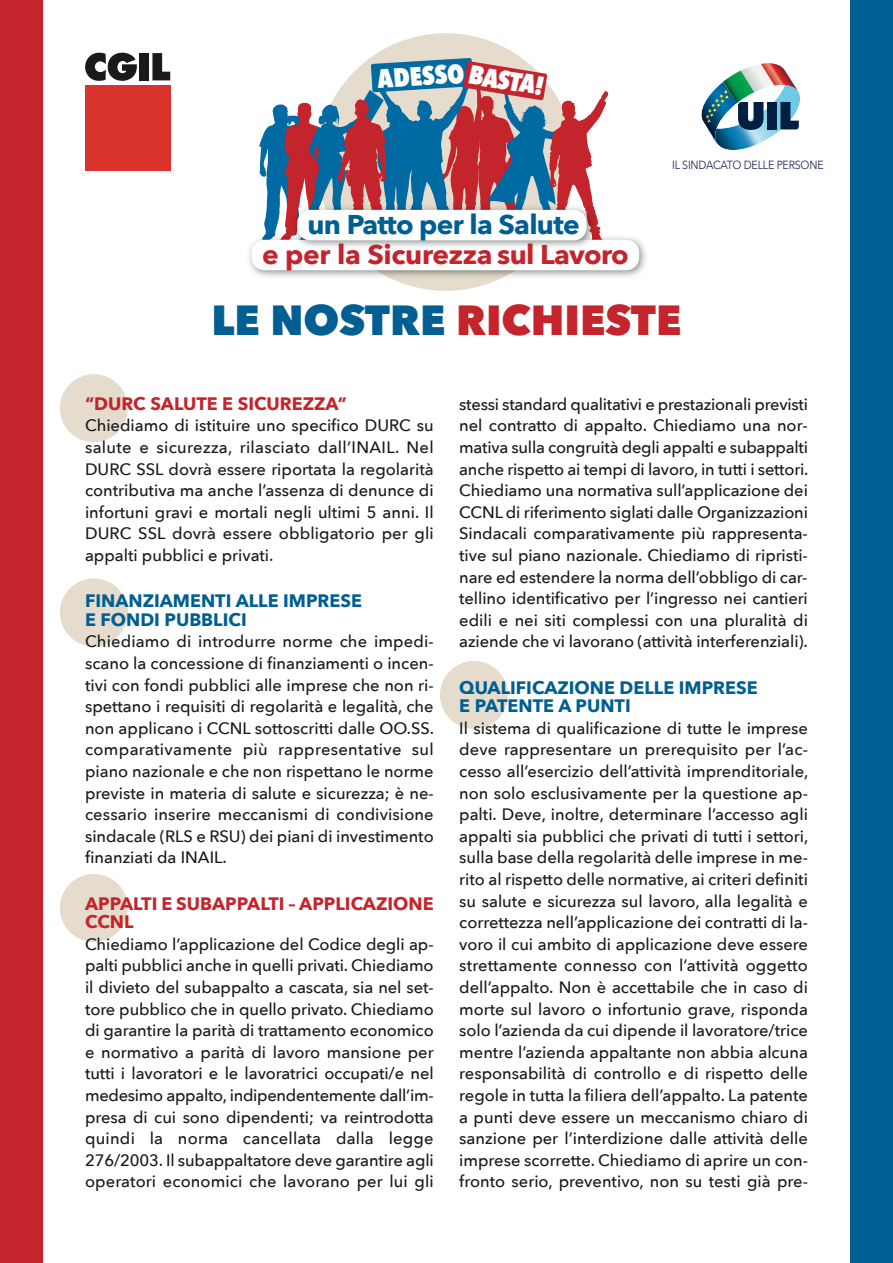
<style>
.page{position:relative;width:893px;height:1263px;background:#fff}
.page>*{position:absolute;margin:0;border:0;box-sizing:border-box;transform-origin:0 0}
.t1{font:800 42px "Avenir Next";color:#c4242b}
.t2{font:700 27.15px "Avenir Next";letter-spacing:-.01em;color:#c4242b}
.t3{font:700 27.15px "Avenir Next";letter-spacing:-.025em;color:#005f92}
.t4{font:800 26.4px "Avenir Next Condensed";color:#fff}
.t5{font:700 18px/18.6px "Avenir Next";color:#005f92}
.t6{font:700 18px/18.6px "Avenir Next";color:#c4242b}
.t7{font:500 16.5px/21.6px "Avenir Next";color:#1a1a1a;text-align:justify}
.t8{font:11.85px "Avenir Next";letter-spacing:-.02em;color:#1c2852;scale:.9 1}
.s1{color:#005f92}
</style>
<div class="page">
<div style="left:317px;top:33px;width:258px;height:258px;background:#e5dccd;border-radius:50%"></div>
<svg style="left:259px;top:58px;width:349px;height:172px"></svg>
<div style="left:60px;top:374px;width:68px;height:68px;background:#e5dccd;border-radius:50%"></div>
<div style="left:60px;top:578px;width:68px;height:68px;background:#e5dccd;border-radius:50%"></div>
<svg style="left:85px;top:53px;width:52px;height:28px"></svg>
<div style="left:139px;top:53px;width:10px;height:27px;background:#1a1a1a"></div>
<svg style="left:152px;top:53px;width:18px;height:27px"></svg>
<div style="left:85px;top:86px;width:85px;height:85px;background:#da332b"></div>
<svg style="left:701px;top:63px;width:99px;height:87px"></svg>
<img style="left:249px;top:230px;width:397px;height:53px">
<div style="left:252px;top:240px;width:387px;height:30px;background:#fff;border-radius:13px"></div>
<img style="left:288px;top:200px;width:312px;height:47px">
<div style="left:297px;top:210px;width:290px;height:30px;background:#fff;border-radius:13px"></div>
<div style="left:0;top:0;width:43px;height:1263px;background:#c4242b"></div>
<div style="left:850px;top:0;width:43px;height:1263px;background:#005f92"></div>
<div style="left:60px;top:874px;width:68px;height:68px;background:#e5dccd;border-radius:50%"></div>
<div style="left:440px;top:661px;width:68px;height:68px;background:#e5dccd;border-radius:50%"></div>
<h3 class="t4" style="left:377px;top:61px;width:88px;rotate:-3deg">ADESSO</h3>
<h3 class="t4" style="left:471px;top:57px;width:77px;rotate:9deg">BASTA!</h3>
<h2 class="t3" style="left:307px;top:206px;width:274px">un Patto per la Salute</h2>
<h2 class="t2" style="left:262px;top:237px;width:368px">e per la Sicurezza sul Lavoro</h2>
<p class="t8" style="left:672px;top:157px;width:170px">IL SINDACATO DELLE PERSONE</p>
<h1 class="t1" style="left:212px;top:293px;width:471px"><span class="s1">LE NOSTRE</span> RICHIESTE</h1>
<p class="t6" style="left:85px;top:395px;width:263px">“DURC SALUTE E SICUREZZA”</p>
<p class="t7" style="left:85px;top:415px;width:350px">Chiediamo di istituire uno specifico DURC su salute e sicurezza, rilasciato dall’INAIL. Nel DURC SSL dovrà essere riportata la regolarità contributiva ma anche l’assenza di denunce di infortuni gravi e mortali negli ultimi 5 anni. Il DURC SSL dovrà essere obbligatorio per gli appalti pubblici e privati.</p>
<p class="t5" style="left:85px;top:592px;width:278px">FINANZIAMENTI ALLE IMPRESE<br>E FONDI PUBBLICI</p>
<p class="t7" style="left:85px;top:631px;width:351px">Chiediamo di introdurre norme che impedi&shy;scano la concessione di finanziamenti o incen&shy;tivi con fondi pubblici alle imprese che non ri&shy;spettano i requisiti di regolarità e legalità, che non applicano i CCNL sottoscritti dalle OO.SS. comparativamente più rappresentative sul piano nazionale e che non rispettano le norme previste in materia di salute e sicurezza; è ne&shy;cessario inserire meccanismi di condivisione sindacale (RLS e RSU) dei piani di investimento finanziati da INAIL.</p>
<p class="t6" style="left:85px;top:895px;width:350px">APPALTI E SUBAPPALTI – APPLICAZIONE<br>CCNL</p>
<p class="t7" style="left:85px;top:934px;width:350px">Chiediamo l’applicazione del Codice degli ap&shy;palti pubblici anche in quelli privati. Chiediamo il divieto del subappalto a cascata, sia nel set&shy;tore pubblico che in quello privato. Chiediamo di garantire la parità di trattamento economico e normativo a parità di lavoro mansione per tutti i lavoratori e le lavoratrici occupati/e nel medesimo appalto, indipendentemente dall’im&shy;presa di cui sono dipendenti; va reintrodotta quindi la norma cancellata dalla legge 276/2003. Il subappaltatore deve garantire agli operatori economici che lavorano per lui gli</p>
<p class="t7" style="left:459px;top:394px;width:351px">stessi standard qualitativi e prestazionali previsti nel contratto di appalto. Chiediamo una nor&shy;mativa sulla congruità degli appalti e subappalti anche rispetto ai tempi di lavoro, in tutti i settori.<br>Chiediamo una normativa sull’applicazione dei CCNL di riferimento siglati dalle Organizzazioni Sindacali comparativamente più rappresenta&shy;tive sul piano nazionale. Chiediamo di ripristi&shy;nare ed estendere la norma dell’obbligo di car&shy;tellino identificativo per l’ingresso nei cantieri edili e nei siti complessi con una pluralità di aziende che vi lavorano (attività interferenziali).</p>
<p class="t5" style="left:459px;top:679px;width:300px">QUALIFICAZIONE DELLE IMPRESE<br>E PATENTE A PUNTI</p>
<p class="t7" style="left:459px;top:718px;width:351px">Il sistema di qualificazione di tutte le imprese deve rappresentare un prerequisito per l’ac&shy;cesso all’esercizio dell’attività imprenditoriale, non solo esclusivamente per la questione ap&shy;palti. Deve, inoltre, determinare l’accesso agli appalti sia pubblici che privati di tutti i settori, sulla base della regolarità delle imprese in me&shy;rito al rispetto delle normative, ai criteri definiti su salute e sicurezza sul lavoro, alla legalità e correttezza nell’applicazione dei contratti di la&shy;voro il cui ambito di applicazione deve essere strettamente connesso con l’attività oggetto dell’appalto. Non è accettabile che in caso di morte sul lavoro o infortunio grave, risponda solo l’azienda da cui dipende il lavoratore/trice mentre l’azienda appaltante non abbia alcuna responsabilità di controllo e di rispetto delle regole in tutta la filiera dell’appalto. La patente a punti deve essere un meccanismo chiaro di sanzione per l’interdizione dalle attività delle imprese scorrette. Chiediamo di aprire un con&shy;fronto serio, preventivo, non su testi già pre-</p>
</div>
